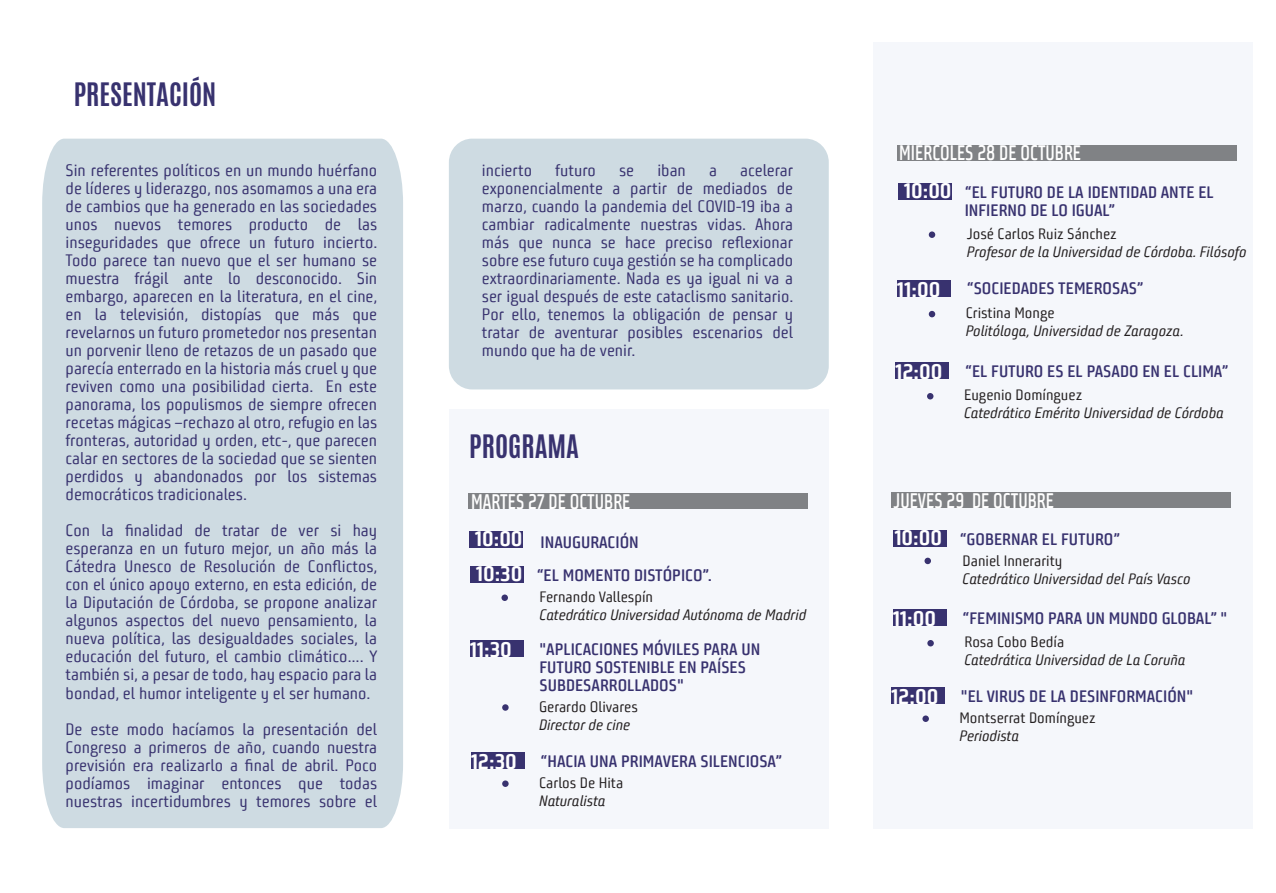
<style>
.page{position:relative;width:1276px;height:893px;background:#fff}
.page>*{position:absolute;margin:0;border:0;box-sizing:border-box;transform-origin:0 0}
.t1{font:700 27px "Antonio";color:#38326f}
.t2{font:600 21px "Bunuelo Clean Pro";color:#fff;scale:.79 1}
.t3{font:700 21px "Bunuelo Clean Pro";color:#fff}
.t4{font:16.5px/18px "Bunuelo Clean Pro";color:#38326f;text-align:justify}
.t5{font:600 16.5px/18px "Bunuelo Clean Pro";color:#38326f}
.t6{font:italic 15px "Bunuelo Clean Pro";color:#231f20}
.t7{font:15px "Bunuelo Clean Pro";color:#231f20}
.s1{font-weight:700;font-size:21px;color:#fff}
</style>
<div class="page">
<div style="left:873px;top:43px;width:379px;height:786px;background:#f5f7fb"></div>
<div style="left:449px;top:410px;width:380px;height:419px;background:#f5f7fb"></div>
<div style="left:891px;top:492px;width:339px;height:16px;background:#808285"></div>
<div style="left:892px;top:610px;width:54px;height:16px;background:#38326f"></div>
<div style="left:927px;top:640px;width:7px;height:6px;background:#38326f;border-radius:50%"></div>
<div style="left:924px;top:558px;width:7px;height:6px;background:#38326f;border-radius:50%"></div>
<div style="left:893px;top:530px;width:54px;height:16px;background:#38326f"></div>
<div style="left:891px;top:687px;width:53px;height:17px;background:#38326f"></div>
<div style="left:922px;top:715px;width:7px;height:7px;background:#38326f;border-radius:50%"></div>
<div style="left:897px;top:145px;width:339px;height:16px;background:#808285"></div>
<div style="left:897px;top:280px;width:53px;height:17px;background:#38326f"></div>
<div style="left:928px;top:311px;width:7px;height:6px;background:#38326f;border-radius:50%"></div>
<div style="left:928px;top:231px;width:7px;height:7px;background:#38326f;border-radius:50%"></div>
<div style="left:898px;top:184px;width:54px;height:16px;background:#38326f"></div>
<div style="left:895px;top:363px;width:54px;height:16px;background:#38326f"></div>
<svg style="left:927px;top:393px;width:6px;height:6px"></svg>
<div style="left:469px;top:493px;width:339px;height:16px;background:#808285"></div>
<div style="left:469px;top:532px;width:54px;height:16px;background:#38326f"></div>
<div style="left:470px;top:640px;width:53px;height:17px;background:#38326f"></div>
<div style="left:502px;top:704px;width:6px;height:7px;background:#38326f;border-radius:50%"></div>
<div style="left:501px;top:594px;width:7px;height:7px;background:#38326f;border-radius:50%"></div>
<div style="left:470px;top:567px;width:54px;height:16px;background:#38326f"></div>
<div style="left:471px;top:752px;width:53px;height:17px;background:#38326f"></div>
<div style="left:502px;top:780px;width:6px;height:7px;background:#38326f;border-radius:50%"></div>
<div style="left:449px;top:139px;width:380px;height:250px;background:#cedbe2;border-radius:24px"></div>
<div style="left:42px;top:139px;width:361px;height:689px;background:#cedbe2"></div>
<h1 class="t1" style="left:74px;top:74px;width:144px">PRESENTACIÓN</h1>
<p class="t4" style="left:66px;top:162px;width:313px">Sin referentes políticos en un mundo huérfano de líderes y liderazgo, nos asomamos a una era de cambios que ha generado en las sociedades unos nuevos temores producto de las inseguridades que ofrece un futuro incierto.<br>Todo parece tan nuevo que el ser humano se muestra frágil ante lo desconocido. Sin embargo, aparecen en la literatura, en el cine, en la televisión, distopías que más que revelarnos un futuro prometedor nos presentan un porvenir lleno de retazos de un pasado que parecía enterrado en la historia más cruel y que reviven como una posibilidad cierta. En este panorama, los populismos de siempre ofrecen recetas mágicas –rechazo al otro, refugio en las fronteras, autoridad y orden, etc-, que parecen calar en sectores de la sociedad que se sienten perdidos y abandonados por los sistemas democráticos tradicionales.</p>
<p class="t4" style="left:66px;top:522px;width:313px">Con la finalidad de tratar de ver si hay esperanza en un futuro mejor, un año más la Cátedra Unesco de Resolución de Conflictos, con el único apoyo externo, en esta edición, de la Diputación de Córdoba, se propone analizar algunos aspectos del nuevo pensamiento, la nueva política, las desigualdades sociales, la educación del futuro, el cambio climático…. Y también si, a pesar de todo, hay espacio para la bondad, el humor inteligente y el ser humano.</p>
<p class="t4" style="left:66px;top:720px;width:313px">De este modo hacíamos la presentación del Congreso a primeros de año, cuando nuestra previsión era realizarlo a final de abril. Poco podíamos imaginar entonces que todas nuestras incertidumbres y temores sobre el</p>
<p class="t4" style="left:482px;top:162px;width:313px;text-indent:258px">acelerar exponencialmente a partir de mediados de marzo, cuando la pandemia del COVID-19 iba a cambiar radicalmente nuestras vidas. Ahora más que nunca se hace preciso reflexionar sobre ese futuro cuya gestión se ha complicado extraordinariamente. Nada es ya igual ni va a ser igual después de este cataclismo sanitario.<br>Por ello, tenemos la obligación de pensar y tratar de aventurar posibles escenarios del mundo que ha de venir.</p>
<p class="t4" style="left:482px;top:162px;width:52px">incierto</p>
<p class="t4" style="left:555px;top:162px;width:42px">futuro</p>
<p class="t4" style="left:619px;top:162px;width:17px">se</p>
<p class="t4" style="left:657px;top:162px;width:30px">iban</p>
<p class="t4" style="left:709px;top:162px;width:9px">a</p>
<h1 class="t1" style="left:469px;top:426px;width:111px">PROGRAMA</h1>
<p class="t2" style="left:471px;top:489px;width:203px">MARTES 27 DE OCTUBRE</p>
<p class="t3" style="left:475px;top:526px;width:49px">10:00</p>
<p class="t5" style="left:540px;top:533px;width:100px">INAUGURACIÓN</p>
<p class="t5" style="left:476px;top:567px;width:238px"><span class="s1">10:30</span> “EL MOMENTO DISTÓPICO”.</p>
<p class="t3" style="left:470px;top:637px;width:44px">11:30</p>
<p class="t3" style="left:471px;top:749px;width:48px">12:30</p>
<p class="t7" style="left:539px;top:588px;width:115px">Fernando Vallespín</p>
<p class="t6" style="left:539px;top:606px;width:268px">Catedrático Universidad Autónoma de Madrid</p>
<p class="t5" style="left:539px;top:640px;width:222px">"APLICACIONES MÓVILES PARA UN<br>FUTURO SOSTENIBLE EN PAÍSES<br>SUBDESARROLLADOS"</p>
<p class="t7" style="left:539px;top:697px;width:100px">Gerardo Olivares</p>
<p class="t6" style="left:539px;top:715px;width:93px">Director de cine</p>
<p class="t5" style="left:540px;top:752px;width:243px">“HACIA UNA PRIMAVERA SILENCIOSA”</p>
<p class="t7" style="left:539px;top:773px;width:86px">Carlos De Hita</p>
<p class="t6" style="left:539px;top:791px;width:68px">Naturalista</p>
<p class="t2" style="left:899px;top:140px;width:232px">MIÉRCOLES 28 DE OCTUBRE</p>
<p class="t5" style="left:964px;top:184px;width:250px;text-indent:-61px"><span class="s1">10:00</span> “EL FUTURO DE LA IDENTIDAD ANTE EL<br>INFIERNO DE LO IGUAL”</p>
<p class="t3" style="left:897px;top:277px;width:45px">11:00</p>
<p class="t3" style="left:895px;top:359px;width:49px">12:00</p>
<p class="t7" style="left:967px;top:225px;width:152px">José Carlos Ruiz Sánchez</p>
<p class="t6" style="left:967px;top:243px;width:281px">Profesor de la Universidad de Córdoba. Filósofo</p>
<p class="t5" style="left:967px;top:280px;width:178px">“SOCIEDADES TEMEROSAS”</p>
<p class="t7" style="left:965px;top:304px;width:90px">Cristina Monge</p>
<p class="t6" style="left:965px;top:322px;width:219px">Politóloga, Universidad de Zaragoza.</p>
<p class="t5" style="left:965px;top:362px;width:265px">“EL FUTURO ES EL PASADO EN EL CLIMA”</p>
<p class="t7" style="left:964px;top:386px;width:120px">Eugenio Domínguez</p>
<p class="t6" style="left:964px;top:404px;width:261px">Catedrático Emérito Universidad de Córdoba</p>
<p class="t2" style="left:893px;top:488px;width:204px">JUEVES 29 DE OCTUBRE</p>
<p class="t5" style="left:894px;top:530px;width:227px"><span class="s1">10:00</span> “GOBERNAR EL FUTURO”</p>
<p class="t3" style="left:892px;top:606px;width:45px">11:00</p>
<p class="t3" style="left:891px;top:684px;width:49px">12:00</p>
<p class="t7" style="left:962px;top:551px;width:101px">Daniel Innerarity</p>
<p class="t6" style="left:962px;top:569px;width:229px">Catedrático Universidad del País Vasco</p>
<p class="t5" style="left:962px;top:609px;width:266px">“FEMINISMO PARA UN MUNDO GLOBAL” "</p>
<p class="t7" style="left:964px;top:633px;width:101px">Rosa Cobo Bedía</p>
<p class="t6" style="left:964px;top:651px;width:223px">Catedrática Universidad de La Coruña</p>
<p class="t5" style="left:961px;top:687px;width:234px">"EL VIRUS DE LA DESINFORMACIÓN"</p>
<p class="t7" style="left:959px;top:708px;width:138px">Montserrat Domínguez</p>
<p class="t6" style="left:959px;top:726px;width:61px">Periodista</p>
</div>
